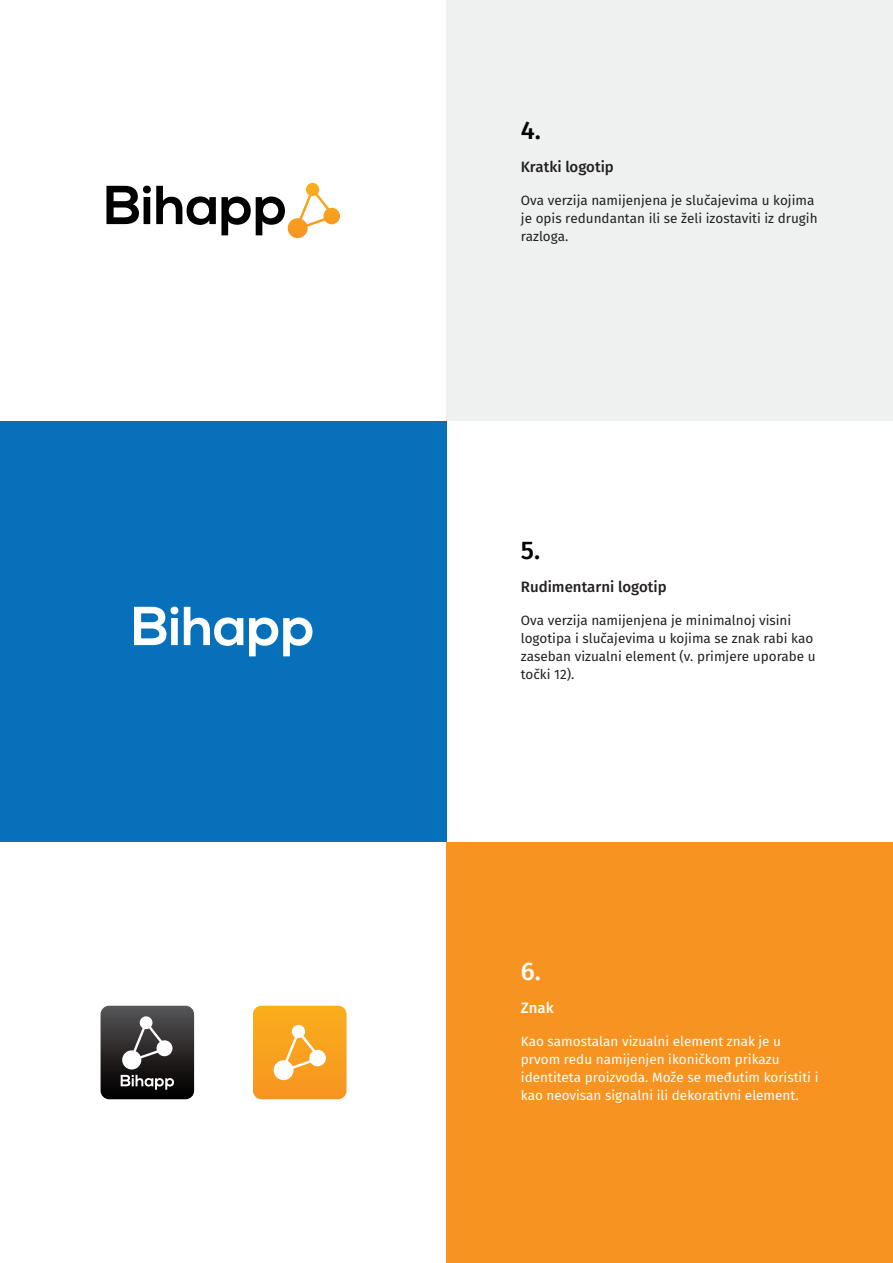
<style>
.page{position:relative;width:893px;height:1263px;background:#fff}
.page>*{position:absolute;margin:0;border:0;box-sizing:border-box;transform-origin:0 0}
.t1{font:500 25.5px "Fira Sans";color:#000}
.t2{font:500 25.5px "Fira Sans";color:#fff}
.t3{font:500 15px "Fira Sans";color:#231f20}
.t4{font:500 15px "Fira Sans";color:#fff}
.t5{font:13.5px/18px "Fira Sans";color:#231f20}
.t6{font:13.5px/18px "Fira Sans";color:#fff}
</style>
<div class="page">
<div style="left:446px;top:842px;width:447px;height:421px;background:#f79320"></div>
<div style="left:446px;top:0;width:447px;height:421px;background:#eef1f0"></div>
<div style="left:0;top:421px;width:446px;height:421px;background:#0671ba"></div>
<svg style="left:106px;top:183px;width:234px;height:55px"></svg>
<svg style="left:134px;top:606px;width:44px;height:39px"></svg>
<svg style="left:184px;top:607px;width:59px;height:39px"></svg>
<svg style="left:249px;top:617px;width:63px;height:39px"></svg>
<svg style="left:253px;top:1006px;width:94px;height:93px;background:#f8aa34"></svg>
<svg style="left:101px;top:1006px;width:93px;height:93px;background:#454343"></svg>
<h1 class="t1" style="left:521px;top:110px;width:22px">4.</h1>
<p class="t3" style="left:521px;top:155px;width:94px">Kratki logotip</p>
<p class="t5" style="left:521px;top:191px;width:298px">Ova verzija namijenjena je slučajevima u kojima je opis redundantan ili se želi izostaviti iz drugih razloga.</p>
<h1 class="t1" style="left:521px;top:530px;width:21px">5.</h1>
<p class="t3" style="left:521px;top:575px;width:147px">Rudimentarni logotip</p>
<p class="t5" style="left:521px;top:611px;width:296px">Ova verzija namijenjena je minimalnoj visini logotipa i slučajevima u kojima se znak rabi kao zaseban vizualni element (v. primjere uporabe u točki 12).</p>
<h1 class="t2" style="left:521px;top:951px;width:22px">6.</h1>
<p class="t4" style="left:521px;top:996px;width:34px">Znak</p>
<p class="t6" style="left:521px;top:1032px;width:299px">Kao samostalan vizualni element znak je u prvom redu namijenjen ikoničkom prikazu identiteta proizvoda. Može se međutim koristiti i kao neovisan signalni ili dekorativni element.</p>
</div>
